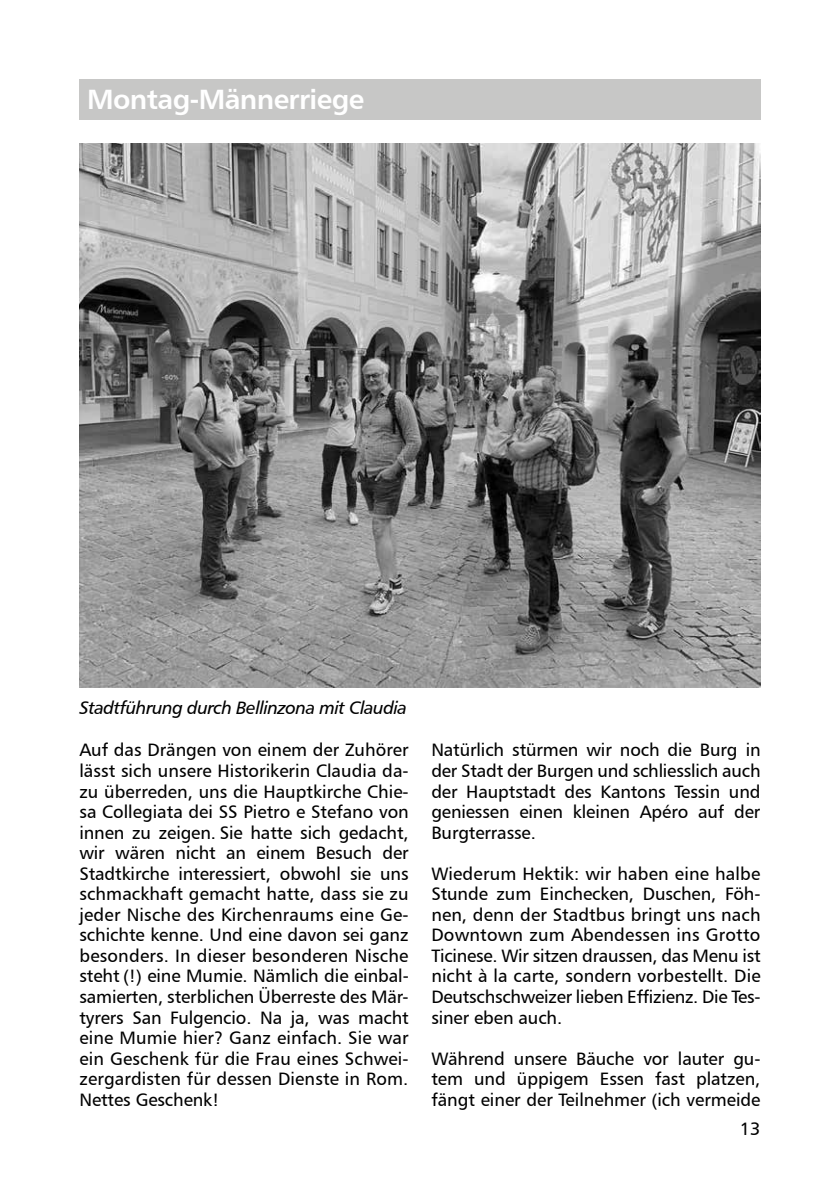
<style>
.page{position:relative;width:840px;height:1191px;background:#fff}
.page>*{position:absolute;margin:0;border:0;box-sizing:border-box;transform-origin:0 0}
.t1{font:28px "Humanist 777 BT Bold B";letter-spacing:-.02em;color:#fff}
.t2{font:18px/20.6px "Humanist 777 BT Roman B";letter-spacing:-.005em;color:#000;text-align:justify}
.t3{font:18px "Humanist 777 BT Italic B";letter-spacing:-.025em;color:#000}
</style>
<div class="page">
<div style="left:79px;top:79px;width:681px;height:41px;background:#c7c7c6"></div>
<img style="left:79px;top:144px;width:681px;height:543px">
<h1 class="t1" style="left:87px;top:81px;width:278px">Montag-Männerriege</h1>
<p class="t3" style="left:79px;top:696px;width:329px">Stadtführung durch Bellinzona mit Claudia</p>
<p class="t2" style="left:79px;top:739px;width:331px">Auf das Drängen von einem der Zuhörer lässt sich unsere Historikerin Claudia da&shy;zu überreden, uns die Hauptkirche Chie&shy;sa Collegiata dei SS Pietro e Stefano von innen zu zeigen. Sie hatte sich gedacht, wir wären nicht an einem Besuch der Stadtkirche interessiert, obwohl sie uns schmackhaft gemacht hatte, dass sie zu jeder Nische des Kirchenraums eine Ge&shy;schichte kenne. Und eine davon sei ganz besonders. In dieser besonderen Nische steht (!) eine Mumie. Nämlich die einbal&shy;samierten, sterblichen Überreste des Mär&shy;tyrers San Fulgencio. Na ja, was macht eine Mumie hier? Ganz einfach. Sie war ein Geschenk für die Frau eines Schwei&shy;zergardisten für dessen Dienste in Rom.<br>Nettes Geschenk!</p>
<p class="t2" style="left:431px;top:739px;width:330px">Natürlich stürmen wir noch die Burg in der Stadt der Burgen und schliesslich auch der Hauptstadt des Kantons Tessin und geniessen einen kleinen Apéro auf der Burgterrasse.</p>
<p class="t2" style="left:431px;top:862px;width:330px">Wiederum Hektik: wir haben eine halbe Stunde zum Einchecken, Duschen, Föh&shy;nen, denn der Stadtbus bringt uns nach Downtown zum Abendessen ins Grotto Ticinese. Wir sitzen draussen, das Menu ist nicht à la carte, sondern vorbestellt. Die Deutschschweizer lieben Effizienz. Die Tes&shy;siner eben auch.</p>
<p class="t2" style="left:431px;top:1047px;width:330px">Während unsere Bäuche vor lauter gu&shy;tem und üppigem Essen fast platzen, fängt einer der Teilnehmer (ich vermeide</p>
<p class="t2" style="left:739px;top:1118px;width:22px">13</p>
</div>
